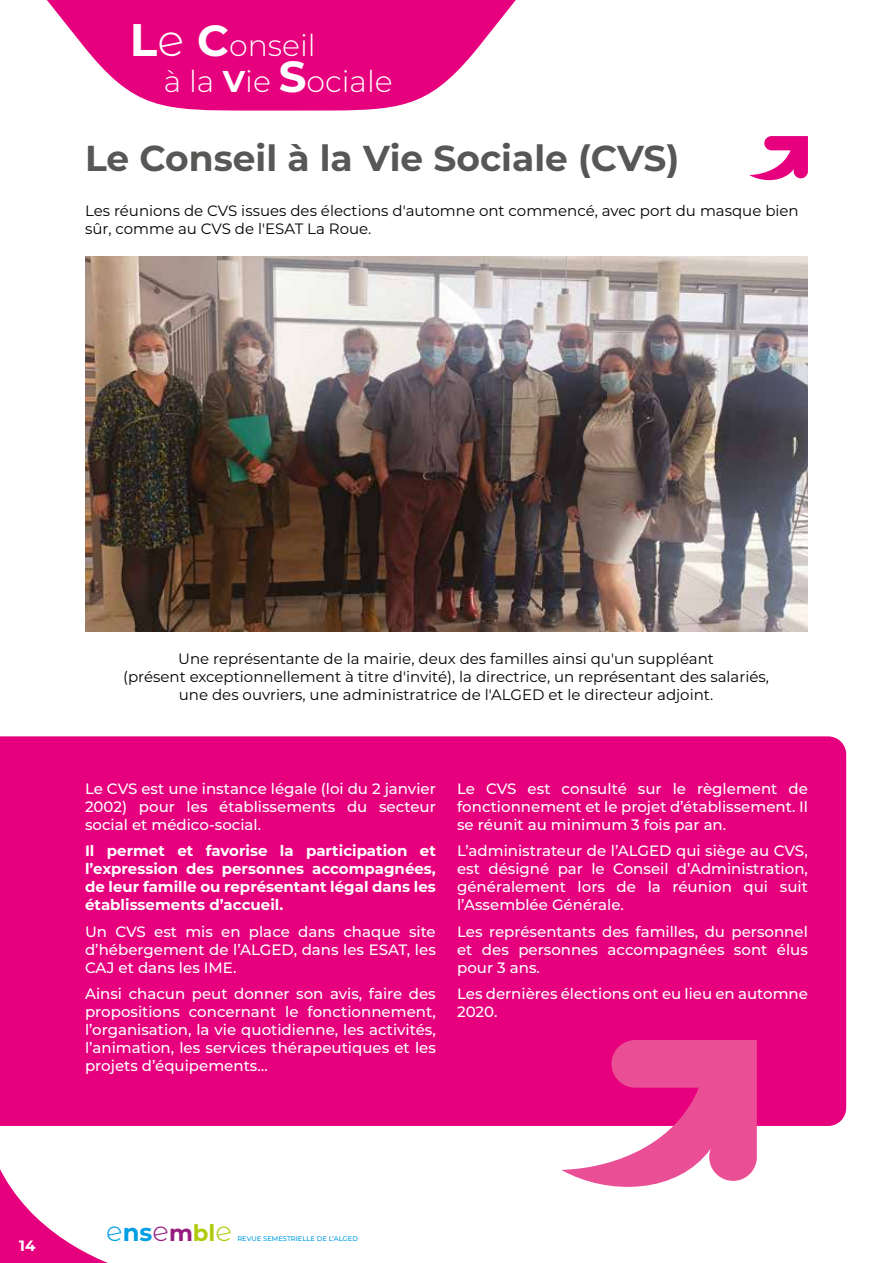
<style>
.page{position:relative;width:893px;height:1263px;background:#fff}
.page>*{position:absolute;margin:0;border:0;box-sizing:border-box;transform-origin:0 0}
.t1{font:700 36px "Montserrat";color:#575756}
.t2{font:300 30px/36px "Montserrat";color:#fff}
.t3{font:700 24.3px "Montserrat";color:#009fe3}
.t4{font:500 15px/18px "Montserrat";color:#fff;text-align:justify}
.t5{font:15px/18px "Montserrat";color:#000;text-align:center}
.t6{font:700 15px/18px "Montserrat";color:#fff;text-align:justify}
.t7{font:500 6.75px "Montserrat";color:#009fe3}
.s1{font-weight:700;font-size:45.6px}
.s2{font-size:45px}
.s3{font-weight:700;font-size:43.5px}
.s4{font-weight:700}
.s5{font-weight:300;font-size:27.6px}
.s6{font-weight:300;font-size:27.6px;color:#951b81}
.s7{font-size:22.8px;color:#951b81}
.s8{font-size:22.8px;color:#afca0b}
.s9{font-weight:300;font-size:27.6px;color:#afca0b}
</style>
<div class="page">
<div style="left:0;top:736px;width:846px;height:390px;background:#e6007d"></div>
<svg style="left:561px;top:1040px;width:196px;height:147px"></svg>
<svg style="left:47px;top:0;width:469px;height:111px;fill:#e6007d"></svg>
<svg style="left:749px;top:136px;width:59px;height:45px"></svg>
<img style="left:85px;top:256px;width:723px;height:375px">
<svg style="left:0;top:1075px;width:188px;height:188px"></svg>
<h2 class="t2" style="left:164px;top:26px;width:230px;text-indent:-34px"><span class="s1">L</span><span class="s2">e</span> <span class="s3">C</span>onseil<br>à la <span class="s4">V</span>ie <span class="s3">S</span>ociale</h2>
<h1 class="t1" style="left:85px;top:132px;width:596px">Le Conseil à la Vie Sociale (CVS)</h1>
<p class="t5" style="left:85px;top:201px;width:715px;text-align:left">Les réunions de CVS issues des élections d'automne ont commencé, avec port du masque bien sûr, comme au CVS de l'ESAT La Roue.</p>
<p class="t5" style="left:123px;top:649px;width:647px">Une représentante de la mairie, deux des familles ainsi qu'un suppléant<br>(présent exceptionnellement à titre d'invité), la directrice, un représentant des salariés, une des ouvriers, une administratrice de l'ALGED et le directeur adjoint.</p>
<p class="t4" style="left:85px;top:779px;width:352px">Le CVS est une instance légale (loi du 2 janvier 2002) pour les établissements du secteur social et médico-social.</p>
<p class="t6" style="left:85px;top:841px;width:352px">Il permet et favorise la participation et l’expression des personnes accompagnées, de leur famille ou représentant légal dans les établissements d’accueil.</p>
<p class="t4" style="left:85px;top:922px;width:352px">Un CVS est mis en place dans chaque site d’hébergement de l’ALGED, dans les ESAT, les CAJ et dans les IME.</p>
<p class="t4" style="left:85px;top:984px;width:352px">Ainsi chacun peut donner son avis, faire des propositions concernant le fonctionnement, l’organisation, la vie quotidienne, les activités, l’animation, les services thérapeutiques et les projets d’équipements…</p>
<p class="t4" style="left:457px;top:779px;width:352px">Le CVS est consulté sur le règlement de fonctionnement et le projet d’établissement. Il se réunit au minimum 3 fois par an.</p>
<p class="t4" style="left:457px;top:841px;width:352px">L’administrateur de l’ALGED qui siège au CVS, est désigné par le Conseil d’Administration, généralement lors de la réunion qui suit l’Assemblée Générale.</p>
<p class="t4" style="left:457px;top:922px;width:352px">Les représentants des familles, du personnel et des personnes accompagnées sont élus pour 3 ans.</p>
<p class="t4" style="left:457px;top:984px;width:352px">Les dernières élections ont eu lieu en automne<br>2020.</p>
<p class="t6" style="left:19px;top:1235px;width:18px">14</p>
<h3 class="t3" style="left:106px;top:1215px;width:127px"><span class="s5">e</span>ns<span class="s6">e</span><span class="s7">m</span><span class="s8">bl</span><span class="s9">e</span></h3>
<p class="t7" style="left:237px;top:1234px;width:122px">REVUE SEMESTRIELLE DE L’ALGED</p>
</div>
